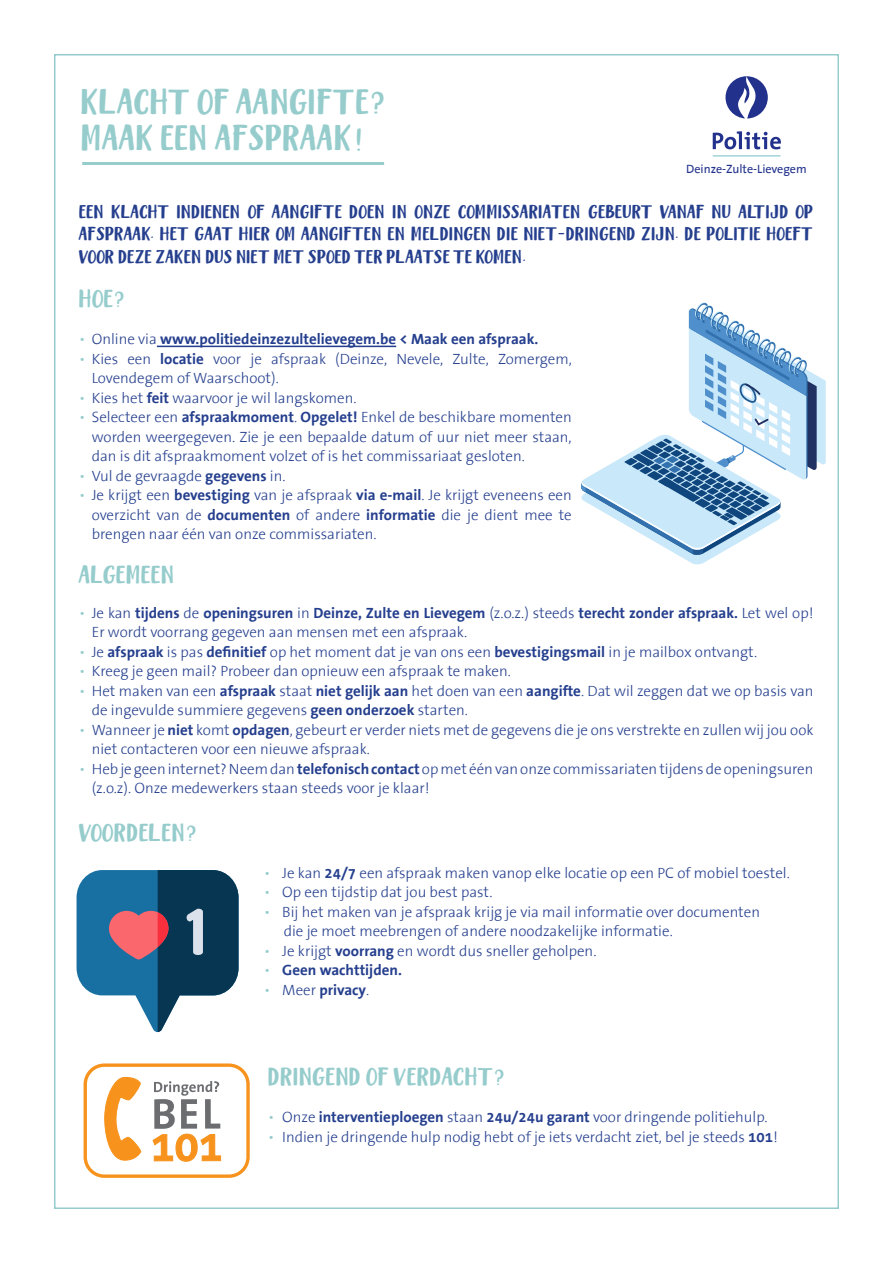
<style>
.page{position:relative;width:893px;height:1263px;background:#fff}
.page>*{position:absolute;margin:0;border:0;box-sizing:border-box;transform-origin:0 0}
.t1{font:25.5px "Chandelle Display";color:#96cccc}
.t2{font:18px "Chandelle Display";color:#96cccc}
.t3{font:300 15px/19.5px "The Sans TTB3";color:#253f8e}
.t4{font:700 15px "The Sans TTB7";color:#253f8e}
.t5{font:13.5px/22.5px "Chandelle Display";color:#253f8e;text-align:justify}
.t6{font:12.15px "The Sans TTB5 Plain";color:#22328c}
.s1{font-family:"The Sans TTB3";font-weight:300;color:#96cccc}
.s2{font-family:"The Sans TTB3";font-weight:300}
.s3{color:#96cccc}
.s4{font-family:"The Sans TTB7";font-weight:700}
</style>
<div class="page">
<svg style="left:581px;top:302px;width:245px;height:263px"></svg>
<hr style="left:157px;top:346px;width:239px;height:1px;background:#253f8e">
<svg style="left:725px;top:76px;width:43px;height:43px"></svg>
<svg style="left:713px;top:131px;width:68px;height:18px"></svg>
<hr style="left:713px;top:155px;width:67px;height:1px;background:#88c9cc">
<hr style="left:82px;top:162px;width:302px;height:3px;background:#96cccc">
<svg style="left:77px;top:870px;width:162px;height:162px"></svg>
<div style="left:84px;top:1063px;width:166px;height:115px;border:3px solid #f7931d;border-radius:19px"></div>
<svg style="left:104px;top:1077px;width:38px;height:84px"></svg>
<svg style="left:152px;top:1081px;width:69px;height:81px"></svg>
<p class="t1" style="left:81px;top:84px;width:307px">KLACHT OF AANGIFTE?</p>
<p class="t1" style="left:81px;top:120px;width:287px">MAAK EEN AFSPRAAK!</p>
<p class="t6" style="left:686px;top:163px;width:122px">Deinze-Zulte-Lievegem</p>
<p class="t5" style="left:79px;top:200px;width:736px">EEN KLACHT INDIENEN OF AANGIFTE DOEN IN ONZE COMMISSARIATEN GEBEURT VANAF NU ALTIJD OP AFSPRAAK. HET GAAT HIER OM AANGIFTEN EN MELDINGEN DIE NIET-DRINGEND ZIJN. DE POLITIE HOEFT VOOR DEZE ZAKEN DUS NIET MET SPOED TER PLAATSE TE KOMEN.</p>
<p class="t2" style="left:79px;top:286px;width:48px">HOE?</p>
<p class="t4" style="left:79px;top:331px;width:461px"><span class="s1">•</span> <span class="s2">Online via</span> www.politiedeinzezultelievegem.be &lt; Maak een afspraak.</p>
<p class="t3" style="left:92px;top:349px;width:482px;text-indent:-13px"><span class="s3">•</span> Kies een <span class="s4">locatie</span> voor je afspraak (Deinze, Nevele, Zulte, Zomergem,<br>Lovendegem of Waarschoot).</p>
<p class="t3" style="left:79px;top:388px;width:279px"><span class="s3">•</span> Kies het <span class="s4">feit</span> waarvoor je wil langskomen.</p>
<p class="t3" style="left:92px;top:408px;width:481px;text-align:justify;text-indent:-13px"><span class="s3">•</span> Selecteer een <span class="s4">afspraakmoment</span>. <span class="s4">Opgelet!</span> Enkel de beschikbare momenten worden weergegeven. Zie je een bepaalde datum of uur niet meer staan, dan is dit afspraakmoment volzet of is het commissariaat gesloten.</p>
<p class="t3" style="left:79px;top:466px;width:208px"><span class="s3">•</span> Vul de gevraagde <span class="s4">gegevens</span> in.</p>
<p class="t3" style="left:92px;top:486px;width:482px;text-align:justify;text-indent:-13px"><span class="s3">•</span> Je krijgt een <span class="s4">bevestiging</span> van je afspraak <span class="s4">via e-mail</span>. Je krijgt eveneens een overzicht van de <span class="s4">documenten</span> of andere <span class="s4">informatie</span> die je dient mee te brengen naar één van onze commissariaten.</p>
<p class="t2" style="left:79px;top:562px;width:98px">ALGEMEEN</p>
<p class="t3" style="left:92px;top:604px;width:723px;text-indent:-13px"><span class="s3">•</span> Je kan <span class="s4">tijdens</span> de <span class="s4">openingsuren</span> in <span class="s4">Deinze, Zulte en Lievegem</span> (z.o.z.) steeds <span class="s4">terecht zonder afspraak.</span> Let wel op!<br>Er wordt voorrang gegeven aan mensen met een afspraak.</p>
<p class="t3" style="left:79px;top:643px;width:680px"><span class="s3">•</span> Je <span class="s4">afspraak</span> is pas <span class="s4">definitief</span> op het moment dat je van ons een <span class="s4">bevestigingsmail</span> in je mailbox ontvangt.</p>
<p class="t3" style="left:79px;top:662px;width:433px"><span class="s3">•</span> Kreeg je geen mail? Probeer dan opnieuw een afspraak te maken.</p>
<p class="t3" style="left:92px;top:682px;width:723px;text-indent:-13px"><span class="s3">•</span> Het maken van een <span class="s4">afspraak</span> staat <span class="s4">niet gelijk aan</span> het doen van een <span class="s4">aangifte</span>. Dat wil zeggen dat we op basis van de ingevulde summiere gegevens <span class="s4">geen onderzoek</span> starten.</p>
<p class="t3" style="left:92px;top:721px;width:723px;text-indent:-13px"><span class="s3">•</span> Wanneer je <span class="s4">niet</span> komt <span class="s4">opdagen</span>, gebeurt er verder niets met de gegevens die je ons verstrekte en zullen wij jou ook niet contacteren voor een nieuwe afspraak.</p>
<p class="t3" style="left:92px;top:760px;width:723px;text-indent:-13px"><span class="s3">•</span> Heb je geen internet? Neem dan <span class="s4">telefonisch contact</span> op met één van onze commissariaten tijdens de openingsuren (z.o.z). Onze medewerkers staan steeds voor je klaar!</p>
<p class="t2" style="left:79px;top:819px;width:120px">VOORDELEN?</p>
<p class="t3" style="left:264px;top:863px;width:527px"><span class="s3">•</span> Je kan <span class="s4">24/7</span> een afspraak maken vanop elke locatie op een PC of mobiel toestel.</p>
<p class="t3" style="left:264px;top:883px;width:230px"><span class="s3">•</span> Op een tijdstip dat jou best past.</p>
<p class="t3" style="left:284px;top:902px;width:478px;text-indent:-20px"><span class="s3">•</span> Bij het maken van je afspraak krijg je via mail informatie over documenten die je moet meebrengen of andere noodzakelijke informatie.</p>
<p class="t3" style="left:264px;top:941px;width:334px"><span class="s3">•</span> Je krijgt <span class="s4">voorrang</span> en wordt dus sneller geholpen.</p>
<p class="t4" style="left:264px;top:962px;width:139px"><span class="s1">•</span> Geen wachttijden.</p>
<p class="t4" style="left:264px;top:982px;width:107px"><span class="s1">•</span> <span class="s2">Meer</span> privacy<span class="s2">.</span></p>
<p class="t2" style="left:268px;top:1064px;width:239px">DRINGEND OF VERDACHT?</p>
<p class="t3" style="left:268px;top:1108px;width:501px"><span class="s3">•</span> Onze <span class="s4">interventieploegen</span> staan <span class="s4">24u/24u garant</span> voor dringende politiehulp.</p>
<p class="t3" style="left:268px;top:1127px;width:511px"><span class="s3">•</span> Indien je dringende hulp nodig hebt of je iets verdacht ziet, bel je steeds <span class="s4">101</span>!</p>
</div>
